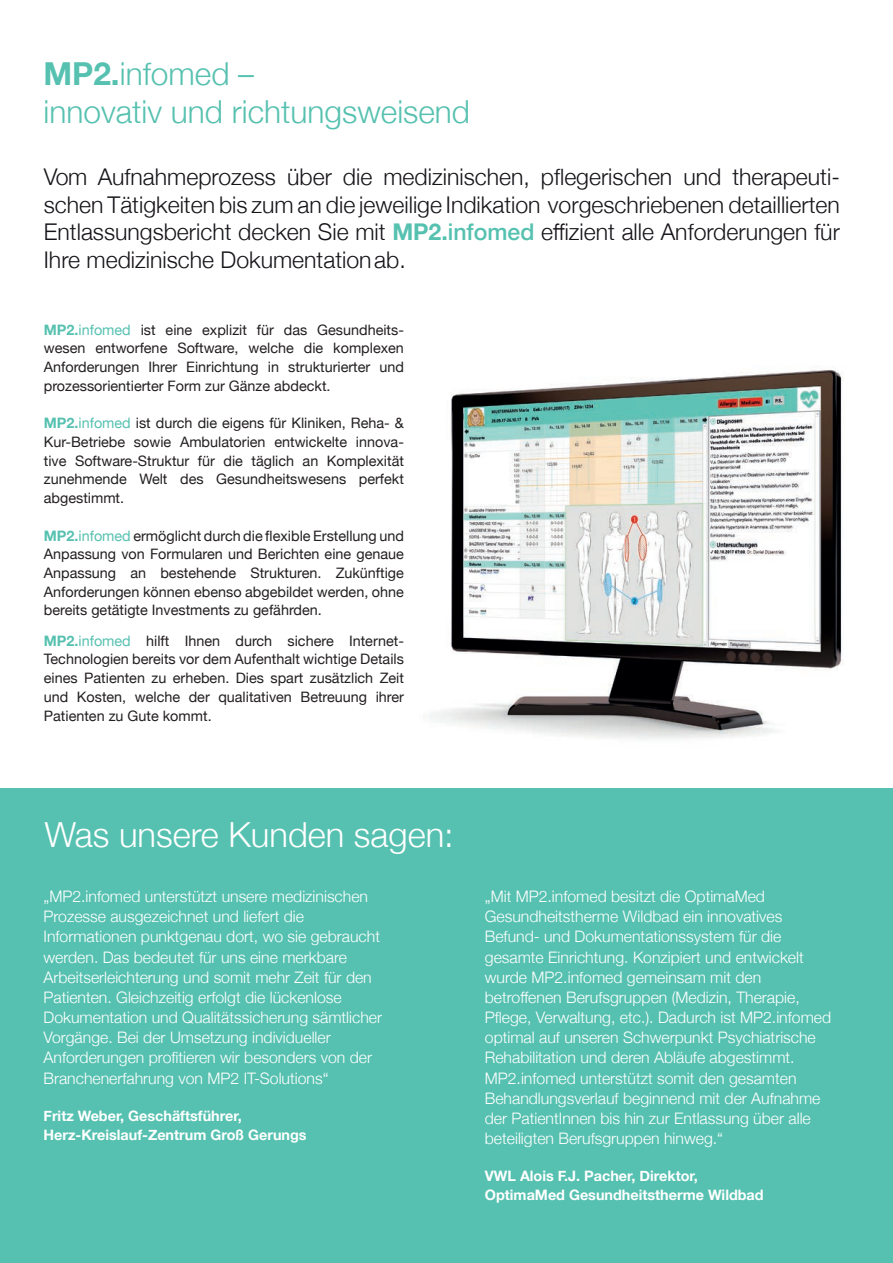
<style>
.page{position:relative;width:893px;height:1263px;background:#fff}
.page>*{position:absolute;margin:0;border:0;box-sizing:border-box;transform-origin:0 0}
.t1{font:300 34.5px "Helvetica Neue";color:#fff}
.t2{font:300 31.65px/38px "Helvetica Neue";color:#56c1b0}
.t3{font:300 23.1px/27.6px "Helvetica Neue";color:#171419;text-align:justify}
.t4{font:300 15.9px/20.1px "Helvetica Neue";color:#fff}
.t5{font:14.4px/18.8px "Helvetica Neue";color:#231f20;text-align:justify}
.t6{font:700 14.4px/18.8px "Helvetica Neue";color:#fff}
.s1{font-weight:700}
.s2{font-weight:700;color:#56c1b0}
.s3{font-weight:500;color:#56c1b0}
.s4{color:#56c1b0}
</style>
<div class="page">
<img style="left:429px;top:370px;width:415px;height:370px">
<div style="left:0;top:788px;width:893px;height:475px;background:#56c1b0"></div>
<h2 class="t2" style="left:44px;top:53px;width:428px"><span class="s1">MP2.</span>infomed –<br>innovativ und richtungsweisend</h2>
<p class="t3" style="left:44px;top:161px;width:797px">Vom Aufnahmeprozess über die medizinischen, pflegerischen und therapeuti&shy;schen Tätigkeiten bis zum an die jeweilige Indikation vorgeschriebenen detaillierten Entlassungsbericht decken Sie mit <span class="s2">MP2.</span><span class="s3">infomed</span> effizient alle Anforderungen für Ihre medizinische Dokumentation ab.</p>
<p class="t5" style="left:44px;top:321px;width:362px"><span class="s2">MP2.</span><span class="s4">infomed</span> ist eine explizit für das Gesundheits&shy;wesen entworfene Software, welche die komplexen Anforderungen Ihrer Einrichtung in strukturierter und prozessorientierter Form zur Gänze abdeckt.</p>
<p class="t5" style="left:44px;top:415px;width:362px"><span class="s2">MP2.</span><span class="s4">infomed</span> ist durch die eigens für Kliniken, Reha- &amp; Kur-Betriebe sowie Ambulatorien entwickelte innova&shy;tive Software-Struktur für die täglich an Komplexität zunehmende Welt des Gesundheitswesens perfekt abgestimmt.</p>
<p class="t5" style="left:44px;top:527px;width:362px"><span class="s2">MP2.</span><span class="s4">infomed</span> ermöglicht durch die flexible Erstellung und Anpassung von Formularen und Berichten eine genaue Anpassung an bestehende Strukturen. Zukünftige Anforderungen können ebenso abgebildet werden, ohne bereits getätigte Investments zu gefährden.</p>
<p class="t5" style="left:44px;top:632px;width:362px"><span class="s2">MP2.</span><span class="s4">infomed</span> hilft Ihnen durch sichere Internet-Technologien bereits vor dem Aufenthalt wichtige Details eines Patienten zu erheben. Dies spart zusätzlich Zeit und Kosten, welche der qualitativen Betreuung ihrer Patienten zu Gute kommt.</p>
<h1 class="t1" style="left:45px;top:807px;width:411px">Was unsere Kunden sagen:</h1>
<p class="t4" style="left:44px;top:885px;width:340px">„MP2.infomed unterstützt unsere medizinischen Prozesse ausgezeichnet und liefert die Informationen punktgenau dort, wo sie gebraucht werden. Das bedeutet für uns eine merkbare Arbeitserleichterung und somit mehr Zeit für den Patienten. Gleichzeitig erfolgt die lückenlose Dokumentation und Qualitätssicherung sämtlicher Vorgänge. Bei der Umsetzung individueller Anforderungen profitieren wir besonders von der Branchenerfahrung von MP2 IT-Solutions“</p>
<p class="t6" style="left:44px;top:1107px;width:265px">Fritz Weber, Geschäftsführer,<br>Herz-Kreislauf-Zentrum Groß Gerungs</p>
<p class="t4" style="left:485px;top:885px;width:348px">„Mit MP2.infomed besitzt die OptimaMed Gesundheitstherme Wildbad ein innovatives Befund- und Dokumentationssystem für die gesamte Einrichtung. Konzipiert und entwickelt wurde MP2.infomed gemeinsam mit den betroffenen Berufsgruppen (Medizin, Therapie, Pflege, Verwaltung, etc.). Dadurch ist MP2.infomed optimal auf unseren Schwerpunkt Psychiatrische Rehabilitation und deren Abläufe abgestimmt.<br>MP2.infomed unterstützt somit den gesamten Behandlungsverlauf beginnend mit der Aufnahme der PatientInnen bis hin zur Entlassung über alle beteiligten Berufsgruppen hinweg.“</p>
<p class="t6" style="left:485px;top:1167px;width:280px">VWL Alois F.J. Pacher, Direktor,<br>OptimaMed Gesundheitstherme Wildbad</p>
</div>
